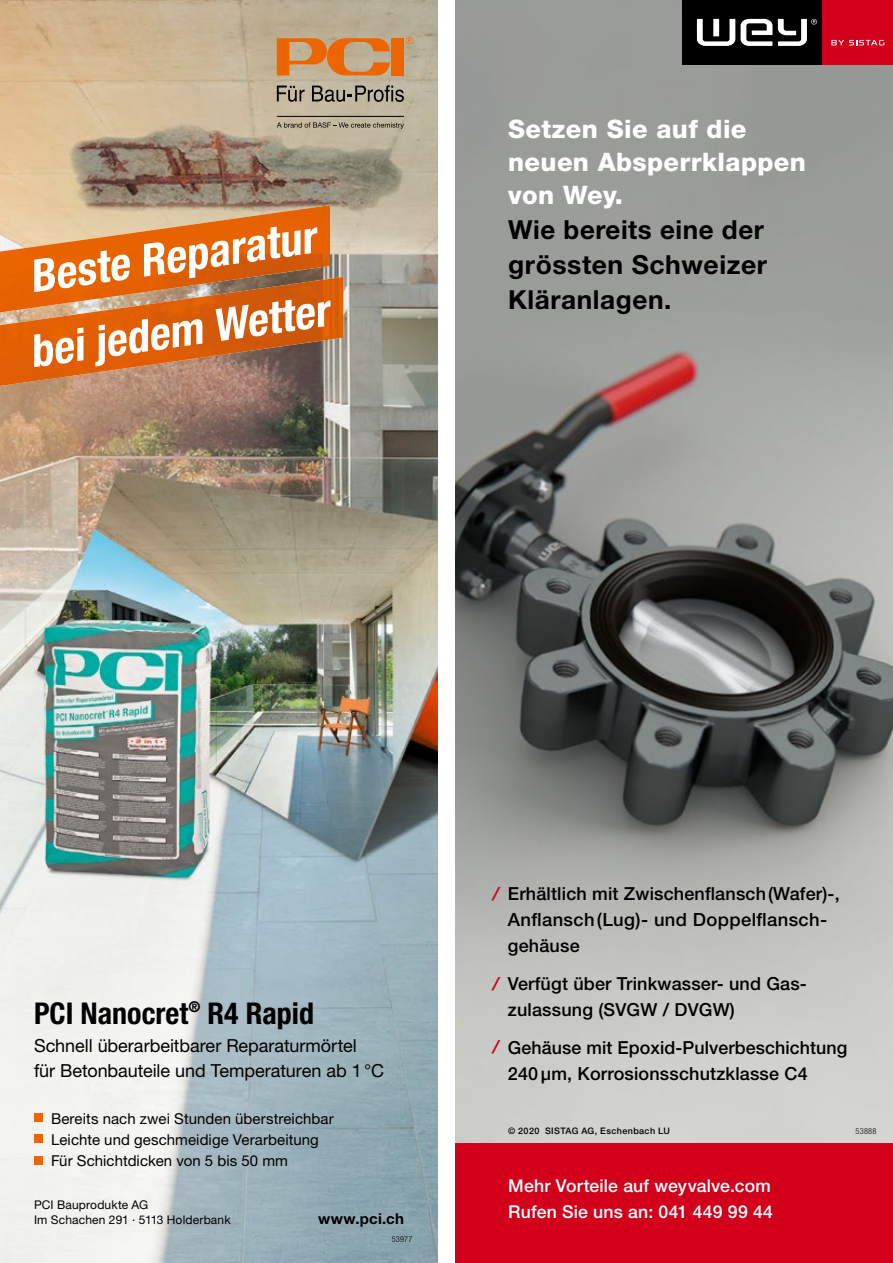
<style>
.page{position:relative;width:893px;height:1263px;background:#fff}
.page>*{position:absolute;margin:0;border:0;box-sizing:border-box;transform-origin:0 0}
.t1{font:700 condensed 45px/74.4px "Helvetica Neue LT Pro";color:#fff}
.t2{font:700 condensed 30px "Helvetica Neue LT Pro";color:#000}
.t3{font:700 26.25px/34.5px "Helvetica Neue";letter-spacing:.02em;color:#000}
.t4{font:800 25.5px/33px "Helvetica Neue";letter-spacing:.015em;color:#fff}
.t5{font:500 18.15px "Helvetica Neue";letter-spacing:.02em;color:#000}
.t6{font:500 18px/37.5px "Helvetica Neue";letter-spacing:.01em;color:#000}
.t7{font:18px/25.5px "Helvetica Neue LT Pro";color:#000}
.t8{font:500 17.7px/26.2px "Helvetica Neue";letter-spacing:.01em;color:#fff}
.t9{font:15px/21.3px "Helvetica Neue LT Pro";letter-spacing:.005em;color:#000}
.t10{font:700 15px "Helvetica Neue LT Pro";letter-spacing:.015em;color:#000}
.t11{font:12px/15px "Helvetica Neue LT Pro";letter-spacing:.01em;color:#000}
.t12{font:500 9px "Helvetica Neue";letter-spacing:.045em;color:#000}
.t13{font:300 condensed 8.25px "Helvetica Neue LT Pro";letter-spacing:.035em;color:#000}
.s1{font-weight:900;color:#d2001a}
</style>
<div class="page">
<img style="left:455px;top:0;width:438px;height:1143px">
<div style="left:682px;top:0;width:141px;height:64px;background:#000"></div>
<div style="left:823px;top:0;width:70px;height:64px;background:#d2001a"></div>
<svg style="left:741px;top:19px;width:31px;height:27px"></svg>
<svg style="left:697px;top:19px;width:38px;height:27px"></svg>
<svg style="left:778px;top:19px;width:39px;height:27px"></svg>
<svg style="left:831px;top:40px;width:53px;height:5px"></svg>
<div style="left:455px;top:1143px;width:438px;height:120px;background:#d2001a"></div>
<img style="left:0;top:0;width:438px;height:1263px">
<div style="left:34px;top:1113px;width:9px;height:9px;background:#ec6500"></div>
<div style="left:34px;top:1135px;width:9px;height:8px;background:#ec6500"></div>
<div style="left:34px;top:1156px;width:9px;height:8px;background:#ec6500"></div>
<div style="left:391px;top:38px;width:13px;height:37px;background:#ec6500"></div>
<svg style="left:277px;top:38px;width:113px;height:37px;background:#d48a4a"></svg>
<svg style="left:406px;top:37px;width:7px;height:7px"></svg>
<svg style="left:277px;top:86px;width:28px;height:16px"></svg>
<svg style="left:312px;top:85px;width:92px;height:17px;background:#86806f"></svg>
<hr style="left:277px;top:116px;width:127px;height:1px;background:#000">
<svg style="left:277px;top:122px;width:127px;height:7px"></svg>
<img style="left:0;top:325px;width:343px;height:61px">
<img style="left:0;top:205px;width:330px;height:72px">
<img style="left:0;top:277px;width:343px;height:48px">
<h1 class="t1" style="left:14px;top:241px;width:303px;rotate:-8deg">Beste Reparatur bei jedem Wetter</h1>
<h3 class="t4" style="left:508px;top:113px;width:299px">Setzen Sie auf die neuen Absperrklappen von Wey.</h3>
<h3 class="t3" style="left:508px;top:212px;width:260px">Wie bereits eine der grössten Schweizer<br>Kläranlagen.</h3>
<h2 class="t2" style="left:34px;top:995px;width:282px">PCI Nanocret<sup>®</sup> R4 Rapid</h2>
<p class="t7" style="left:34px;top:1032px;width:351px">Schnell überarbeitbarer Reparaturmörtel<br>für Betonbauteile und Temperaturen ab 1 °C</p>
<p class="t9" style="left:51px;top:1107px;width:284px">Bereits nach zwei Stunden überstreichbar<br>Leichte und geschmeidige Verarbeitung<br>Für Schichtdicken von 5 bis 50 mm</p>
<p class="t11" style="left:34px;top:1197px;width:198px">PCI Bauprodukte AG<br>Im Schachen 291 · 5113 Holderbank</p>
<p class="t10" style="left:318px;top:1209px;width:87px">www.pci.ch</p>
<p class="t13" style="left:392px;top:1234px;width:22px">53977</p>
<p class="t6" style="left:494px;top:874px;width:347px"><span class="s1">⁄</span> Erhältlich mit Zwischenflansch(Wafer)-,</p>
<p class="t5" style="left:508px;top:909px;width:321px">Anflansch(Lug)- und Doppelflansch-</p>
<p class="t6" style="left:494px;top:927px;width:314px;text-indent:14px">gehäuse<br><span class="s1">⁄</span> Verfügt über Trinkwasser- und Gas-</p>
<p class="t6" style="left:494px;top:991px;width:355px;text-indent:14px">zulassung (SVGW / DVGW)<br><span class="s1">⁄</span> Gehäuse mit Epoxid-Pulverbeschichtung</p>
<p class="t6" style="left:508px;top:1054px;width:301px">240 µm, Korrosionsschutzklasse C4</p>
<p class="t12" style="left:508px;top:1125px;width:163px">© 2020 SISTAG AG, Eschenbach LU</p>
<p class="t13" style="left:855px;top:1126px;width:22px">53888</p>
<p class="t8" style="left:508px;top:1172px;width:266px">Mehr Vorteile auf weyvalve.com<br>Rufen Sie uns an: 041 449 99 44</p>
</div>
